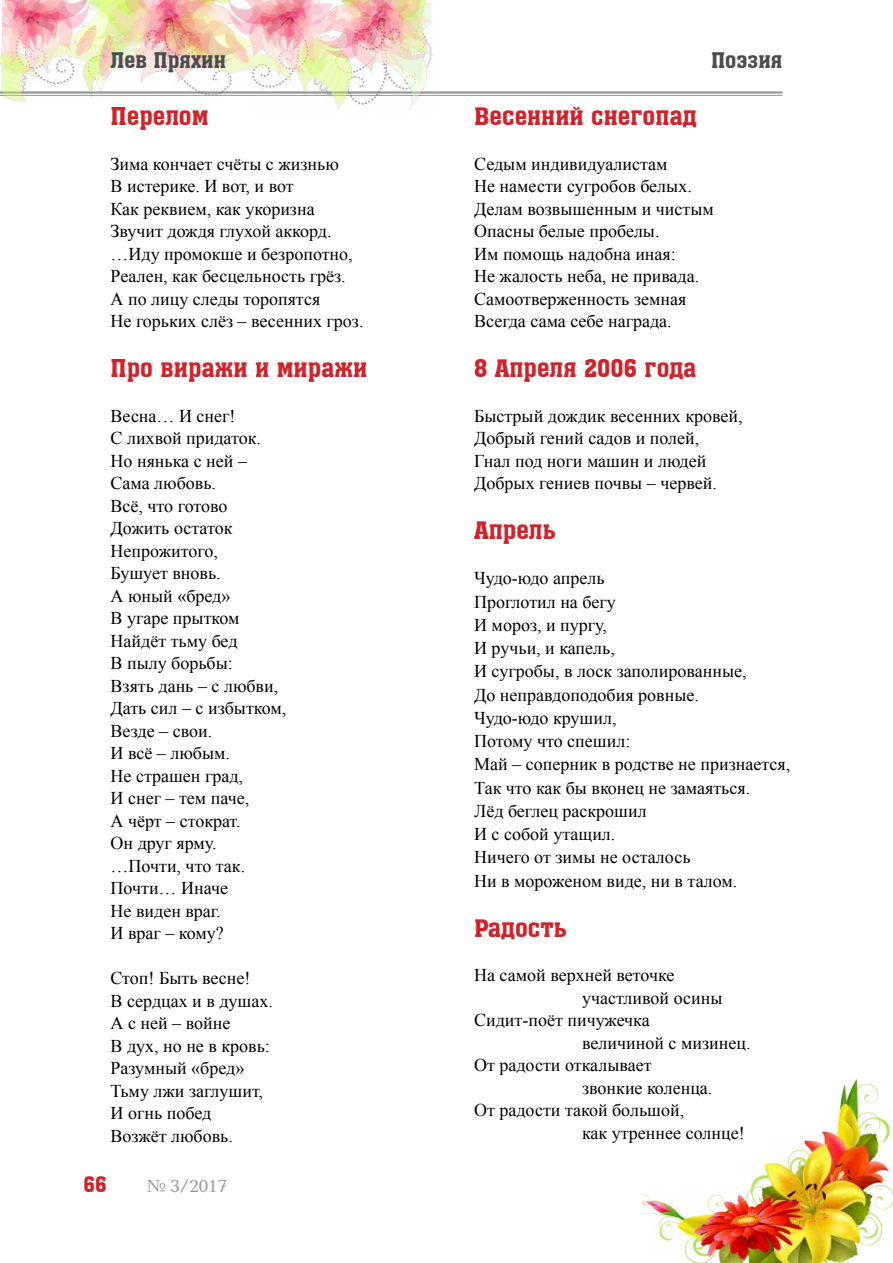
<style>
.page{position:relative;width:893px;height:1263px;background:#fff}
.page>*{position:absolute;margin:0;border:0;box-sizing:border-box;transform-origin:0 0}
.t1{font:24px "a Assuan";color:#d12229}
.t2{font:21px "a Assuan";color:#4c4d4f}
.t3{font:21px "a Assuan";color:#d12229}
.t4{font:18px/22.5px "Times New Roman";color:#000}
.t5{font:18px "Baltica C";color:#939597}
</style>
<div class="page">
<hr style="left:0;top:91px;width:782px;height:3px;background:#939597">
<hr style="left:0;top:95px;width:782px;height:1px;background:#939597">
<img style="left:642px;top:1080px;width:251px;height:183px">
<img style="left:1px;top:0;width:433px;height:110px">
<p class="t2" style="left:111px;top:49px;width:117px">Лев Пряхин</p>
<h1 class="t1" style="left:111px;top:104px;width:100px">Перелом</h1>
<p class="t4" style="left:111px;top:152px;width:254px">Зима кончает счёты с жизнью<br>В истерике. И вот, и вот<br>Как реквием, как укоризна<br>Звучит дождя глухой аккорд. …Иду промокше и безропотно,<br>Реален, как бесцельность грёз.<br>А по лицу следы торопятся<br>Не горьких слёз – весенних гроз.</p>
<h1 class="t1" style="left:111px;top:356px;width:258px">Про виражи и миражи</h1>
<p class="t4" style="left:111px;top:404px;width:177px">Весна… И снег!<br>С лихвой придаток.<br>Но нянька с ней –<br>Сама любовь.<br>Всё, что готово<br>Дожить остаток<br>Непрожитого,<br>Бушует вновь.<br>А юный «бред»<br>В угаре прытком<br>Найдёт тьму бед<br>В пылу борьбы:<br>Взять дань – с любви,<br>Дать сил – с избытком,<br>Везде – свои.<br>И всё – любым.<br>Не страшен град,<br>И снег – тем паче,<br>А чёрт – стократ.<br>Он друг ярму. …Почти, что так.<br>Почти… Иначе<br>Не виден враг.<br>И враг – кому?</p>
<p class="t4" style="left:111px;top:966px;width:164px">Стоп! Быть весне!<br>В сердцах и в душах.<br>А с ней – войне<br>В дух, но не в кровь:<br>Разумный «бред»<br>Тьму лжи заглушит,<br>И огнь побед<br>Возжёт любовь.</p>
<p class="t3" style="left:84px;top:1172px;width:25px">66</p>
<p class="t5" style="left:147px;top:1175px;width:82px">№ 3/2017</p>
<p class="t2" style="left:711px;top:49px;width:73px">Поэзия</p>
<h1 class="t1" style="left:474px;top:104px;width:224px">Весенний снегопад</h1>
<p class="t4" style="left:474px;top:152px;width:241px">Седым индивидуалистам<br>Не намести сугробов белых.<br>Делам возвышенным и чистым<br>Опасны белые пробелы.<br>Им помощь надобна иная:<br>Не жалость неба, не привада.<br>Самоотверженность земная<br>Всегда сама себе награда.</p>
<h1 class="t1" style="left:474px;top:356px;width:224px">8 Апреля 2006 года</h1>
<p class="t4" style="left:474px;top:404px;width:270px">Быстрый дождик весенних кровей,<br>Добрый гений садов и полей,<br>Гнал под ноги машин и людей<br>Добрых гениев почвы – червей.</p>
<h1 class="t1" style="left:474px;top:518px;width:83px">Апрель</h1>
<p class="t4" style="left:474px;top:566px;width:318px;line-height:23.2px">Чудо-юдо апрель<br>Проглотил на бегу<br>И мороз, и пургу,<br>И ручьи, и капель,<br>И сугробы, в лоск заполированные,<br>До неправдоподобия ровные.<br>Чудо-юдо крушил,<br>Потому что спешил:<br>Май – соперник в родстве не признается,<br>Так что как бы вконец не замаяться.<br>Лёд беглец раскрошил<br>И с собой утащил.<br>Ничего от зимы не осталось<br>Ни в мороженом виде, ни в талом.</p>
<h1 class="t1" style="left:474px;top:915px;width:94px">Радость</h1>
<p class="t4" style="left:474px;top:963px;width:202px">На самой верхней веточке</p>
<p class="t4" style="left:582px;top:986px;width:142px">участливой осины</p>
<p class="t4" style="left:474px;top:1008px;width:177px">Сидит-поёт пичужечка</p>
<p class="t4" style="left:582px;top:1031px;width:170px">величиной с мизинец.</p>
<p class="t4" style="left:474px;top:1053px;width:179px">От радости откалывает</p>
<p class="t4" style="left:582px;top:1076px;width:132px">звонкие коленца.</p>
<p class="t4" style="left:474px;top:1098px;width:212px">От радости такой большой,</p>
<p class="t4" style="left:582px;top:1121px;width:164px">как утреннее солнце!</p>
</div>
